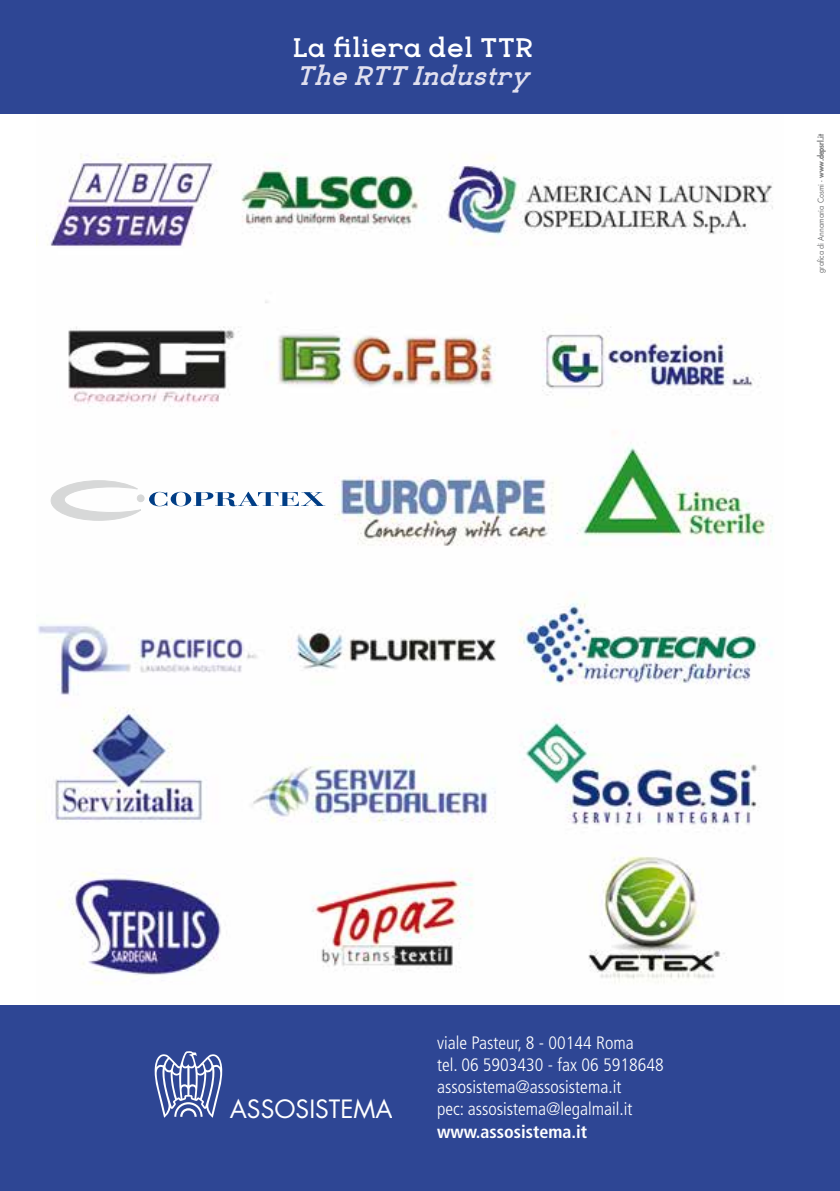
<style>
.page{position:relative;width:840px;height:1191px;background:#fff}
.page>*{position:absolute;margin:0;border:0;box-sizing:border-box;transform-origin:0 0}
.t1{font:700 28px "Eligible";color:#fff}
.t2{font:italic 700 28px "Eligible";color:#e1e0ef;scale:1.05 1}
.t3{font:24.6px "Futura";color:#fff}
.t4{font:300 condensed 18px/22px "Frutiger";color:#fff}
.t5{font:700 condensed 18px "Frutiger";color:#fff}
.t6{font:8px "Futura";color:#707172;scale:.9 1}
.s1{font-weight:800}
</style>
<div class="page">
<img style="left:37px;top:113px;width:745px;height:871px">
<div style="left:0;top:1005px;width:839px;height:186px;background:#2e4694"></div>
<div style="left:0;top:0;width:839px;height:113px;background:#2e4694"></div>
<svg style="left:154px;top:1051px;width:69px;height:66px"></svg>
<svg style="left:51px;top:480px;width:90px;height:40px"></svg>
<div style="left:137px;top:495px;width:7px;height:6px;background:#d7d8d8;border-radius:50%"></div>
<div style="left:137px;top:495px;width:7px;height:7px;border:1px solid #d7d8d8;border-radius:50%"></div>
<svg style="left:149px;top:492px;width:176px;height:14px"></svg>
<h1 class="t1" style="left:292px;top:22px;width:242px">La filiera del TTR</h1>
<h1 class="t2" style="left:296px;top:50px;width:223px">The RTT Industry</h1>
<p class="t6" style="left:814px;top:273px;width:156px;rotate:-90deg">grafica di Annamaria Cosmi - <span class="s1">www.depsrl.it</span></p>
<h2 class="t3" style="left:230px;top:1091px;width:164px">ASSOSISTEMA</h2>
<p class="t4" style="left:437px;top:1032px;width:228px">viale Pasteur, 8 - 00144 Roma<br>tel. 06 5903430 - fax 06 5918648 assosistema@assosistema.it<br>pec: assosistema@legalmail.it</p>
<p class="t5" style="left:437px;top:1120px;width:152px">www.assosistema.it</p>
</div>
